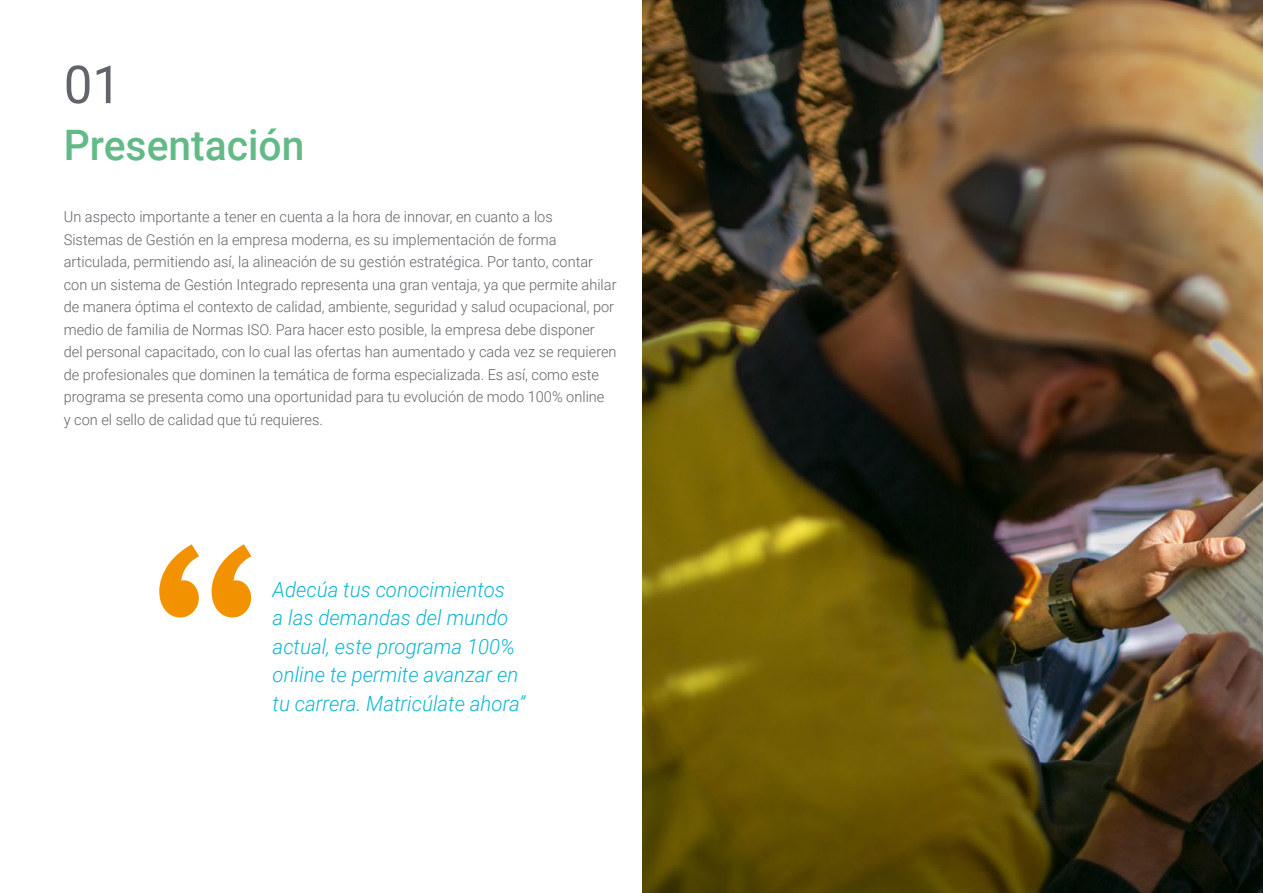
<style>
.page{position:relative;width:1263px;height:893px;background:#fff}
.page>*{position:absolute;margin:0;border:0;box-sizing:border-box;transform-origin:0 0}
.t1{font:52.5px "Roboto";color:#61646a}
.t2{font:500 42px "Roboto";color:#63ba87}
.t3{font:italic 300 21px/28.5px "Roboto";color:#0fb6cf}
.t4{font:300 15px/22.5px "Roboto";color:#61646a}
</style>
<div class="page">
<svg style="left:159px;top:544px;width:92px;height:73px"></svg>
<img style="left:642px;top:0;width:621px;height:893px">
<h1 class="t1" style="left:64px;top:48px;width:59px">01</h1>
<h2 class="t2" style="left:64px;top:115px;width:242px">Presentación</h2>
<p class="t4" style="left:64px;top:205px;width:554px">Un aspecto importante a tener en cuenta a la hora de innovar, en cuanto a los<br>Sistemas de Gestión en la empresa moderna, es su implementación de forma articulada, permitiendo así, la alineación de su gestión estratégica. Por tanto, contar con un sistema de Gestión Integrado representa una gran ventaja, ya que permite ahilar de manera óptima el contexto de calidad, ambiente, seguridad y salud ocupacional, por medio de familia de Normas ISO. Para hacer esto posible, la empresa debe disponer del personal capacitado, con lo cual las ofertas han aumentado y cada vez se requieren de profesionales que dominen la temática de forma especializada. Es así, como este programa se presenta como una oportunidad para tu evolución de modo 100% online<br>y con el sello de calidad que tú requieres.</p>
<h3 class="t3" style="left:273px;top:574px;width:254px">Adecúa tus conocimientos<br>a las demandas del mundo actual, este programa 100% online te permite avanzar en tu carrera. Matricúlate ahora”</h3>
</div>
